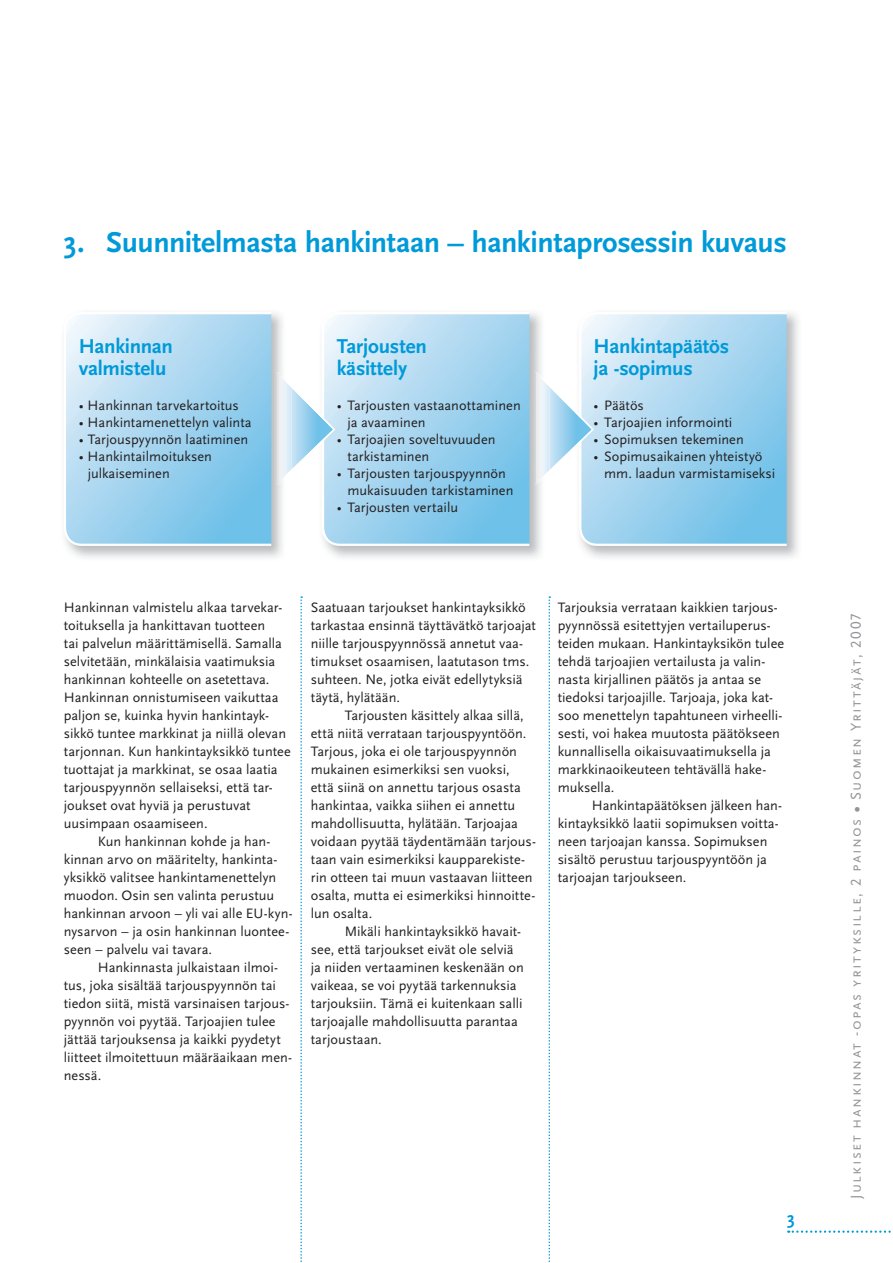
<style>
.page{position:relative;width:893px;height:1263px;background:#fff}
.page>*{position:absolute;margin:0;border:0;box-sizing:border-box;transform-origin:0 0}
.t1{font:700 30px "Scala Sans";letter-spacing:-.015em;color:#009ad9}
.t2{font:700 21px/22.5px "Scala Sans";letter-spacing:-.01em;color:#009ad9}
.t3{font:700 18px "Scala Sans";color:#009ad9}
.t4{font:15px "Scala Sans Caps";letter-spacing:.1em;color:#939598}
.t5{font:14.25px/18px "Scala Sans";color:#231f20}
.s1{font-family:"Scala Sans";font-weight:700}
</style>
<div class="page">
<svg style="left:578px;top:311px;width:211px;height:236px;background:#a7d5ef"></svg>
<svg style="left:549px;top:372px;width:45px;height:112px"></svg>
<img style="left:535px;top:372px;width:14px;height:112px">
<svg style="left:321px;top:311px;width:211px;height:236px;background:#a7d5ef"></svg>
<svg style="left:291px;top:372px;width:44px;height:112px"></svg>
<img style="left:276px;top:372px;width:15px;height:112px">
<svg style="left:63px;top:311px;width:211px;height:236px;background:#a8d6ef"></svg>
<svg style="left:300px;top:596px;width:2px;height:666px"></svg>
<svg style="left:549px;top:596px;width:1px;height:666px"></svg>
<svg style="left:788px;top:1230px;width:103px;height:3px"></svg>
<h1 class="t1" style="left:64px;top:230px;width:724px">3. Suunnitelmasta hankintaan – hankintaprosessin kuvaus</h1>
<h2 class="t2" style="left:79px;top:336px;width:96px">Hankinnan valmistelu</h2>
<p class="t5" style="left:79px;top:396px;width:162px">• Hankinnan tarvekartoitus</p>
<p class="t5" style="left:79px;top:413px;width:175px">• Hankintamenettelyn valinta</p>
<p class="t5" style="left:79px;top:430px;width:171px">• Tarjouspyynnön laatiminen</p>
<p class="t5" style="left:88px;top:448px;width:126px;line-height:17.1px;text-indent:-9px">• Hankintailmoituksen julkaiseminen</p>
<h2 class="t2" style="left:337px;top:336px;width:92px">Tarjousten käsittely</h2>
<p class="t5" style="left:347px;top:397px;width:175px;line-height:17.1px;text-indent:-11px">• Tarjousten vastaanottaminen ja avaaminen</p>
<p class="t5" style="left:347px;top:431px;width:150px;line-height:17.1px;text-indent:-11px">• Tarjoajien soveltuvuuden tarkistaminen</p>
<p class="t5" style="left:347px;top:465px;width:168px;line-height:17.1px;text-indent:-11px">• Tarjousten tarjouspyynnön mukaisuuden tarkistaminen</p>
<p class="t5" style="left:337px;top:499px;width:123px">• Tarjousten vertailu</p>
<h2 class="t2" style="left:594px;top:336px;width:137px">Hankintapäätös ja -sopimus</h2>
<p class="t5" style="left:594px;top:396px;width:52px">• Päätös</p>
<p class="t5" style="left:594px;top:413px;width:140px">• Tarjoajien informointi</p>
<p class="t5" style="left:594px;top:430px;width:152px">• Sopimuksen tekeminen</p>
<p class="t5" style="left:604px;top:448px;width:173px;line-height:17.1px;text-indent:-11px">• Sopimusaikainen yhteistyö mm. laadun varmistamiseksi</p>
<p class="t5" style="left:64px;top:599px;width:228px">Hankinnan valmistelu alkaa tarvekar&shy;toituksella ja hankittavan tuotteen<br>tai palvelun määrittämisellä. Samalla selvitetään, minkälaisia vaatimuksia hankinnan kohteelle on asetettava.<br>Hankinnan onnistumiseen vaikuttaa paljon se, kuinka hyvin hankintayk&shy;sikkö tuntee markkinat ja niillä olevan tarjonnan. Kun hankintayksikkö tuntee tuottajat ja markkinat, se osaa laatia tarjouspyynnön sellaiseksi, että tar&shy;joukset ovat hyviä ja perustuvat uusimpaan osaamiseen.</p>
<p class="t5" style="left:64px;top:833px;width:230px;text-indent:34px">Kun hankinnan kohde ja han&shy;kinnan arvo on määritelty, hankinta&shy;yksikkö valitsee hankintamenettelyn muodon. Osin sen valinta perustuu hankinnan arvoon – yli vai alle EU-kyn&shy;nysarvon – ja osin hankinnan luontee&shy;seen – palvelu vai tavara.</p>
<p class="t5" style="left:64px;top:959px;width:230px;text-indent:34px">Hankinnasta julkaistaan ilmoi&shy;tus, joka sisältää tarjouspyynnön tai tiedon siitä, mistä varsinaisen tarjous&shy;pyynnön voi pyytää. Tarjoajien tulee jättää tarjouksensa ja kaikki pyydetyt liitteet ilmoitettuun määräaikaan men&shy;nessä.</p>
<p class="t5" style="left:311px;top:599px;width:227px">Saatuaan tarjoukset hankintayksikkö tarkastaa ensinnä täyttävätkö tarjoajat niille tarjouspyynnössä annetut vaa&shy;timukset osaamisen, laatutason tms. suhteen. Ne, jotka eivät edellytyksiä täytä, hylätään.</p>
<p class="t5" style="left:311px;top:707px;width:227px;text-indent:34px">Tarjousten käsittely alkaa sillä, että niitä verrataan tarjouspyyntöön.<br>Tarjous, joka ei ole tarjouspyynnön mukainen esimerkiksi sen vuoksi, että siinä on annettu tarjous osasta hankintaa, vaikka siihen ei annettu mahdollisuutta, hylätään. Tarjoajaa voidaan pyytää täydentämään tarjous&shy;taan vain esimerkiksi kaupparekiste&shy;rin otteen tai muun vastaavan liitteen osalta, mutta ei esimerkiksi hinnoitte&shy;lun osalta.</p>
<p class="t5" style="left:311px;top:923px;width:215px;text-indent:34px">Mikäli hankintayksikkö havait&shy;see, että tarjoukset eivät ole selviä ja niiden vertaaminen keskenään on vaikeaa, se voi pyytää tarkennuksia tarjouksiin. Tämä ei kuitenkaan salli tarjoajalle mahdollisuutta parantaa tarjoustaan.</p>
<p class="t5" style="left:558px;top:599px;width:228px">Tarjouksia verrataan kaikkien tarjous&shy;pyynnössä esitettyjen vertailuperus&shy;teiden mukaan. Hankintayksikön tulee tehdä tarjoajien vertailusta ja valin&shy;nasta kirjallinen päätös ja antaa se tiedoksi tarjoajille. Tarjoaja, joka kat&shy;soo menettelyn tapahtuneen virheelli&shy;sesti, voi hakea muutosta päätökseen kunnallisella oikaisuvaatimuksella ja markkinaoikeuteen tehtävällä hake&shy;muksella.</p>
<p class="t5" style="left:558px;top:797px;width:226px;text-indent:34px">Hankintapäätöksen jälkeen han&shy;kintayksikkö laatii sopimuksen voitta&shy;neen tarjoajan kanssa. Sopimuksen sisältö perustuu tarjouspyyntöön ja tarjoajan tarjoukseen.</p>
<p class="t3" style="left:787px;top:1211px;width:9px">3</p>
<p class="t4" style="left:847px;top:1199px;width:587px;rotate:-90deg">Julkiset hankinnat -opas yrityksille, 2 painos <span class="s1">•</span> Suomen Yrittäjät, 2007</p>
</div>
